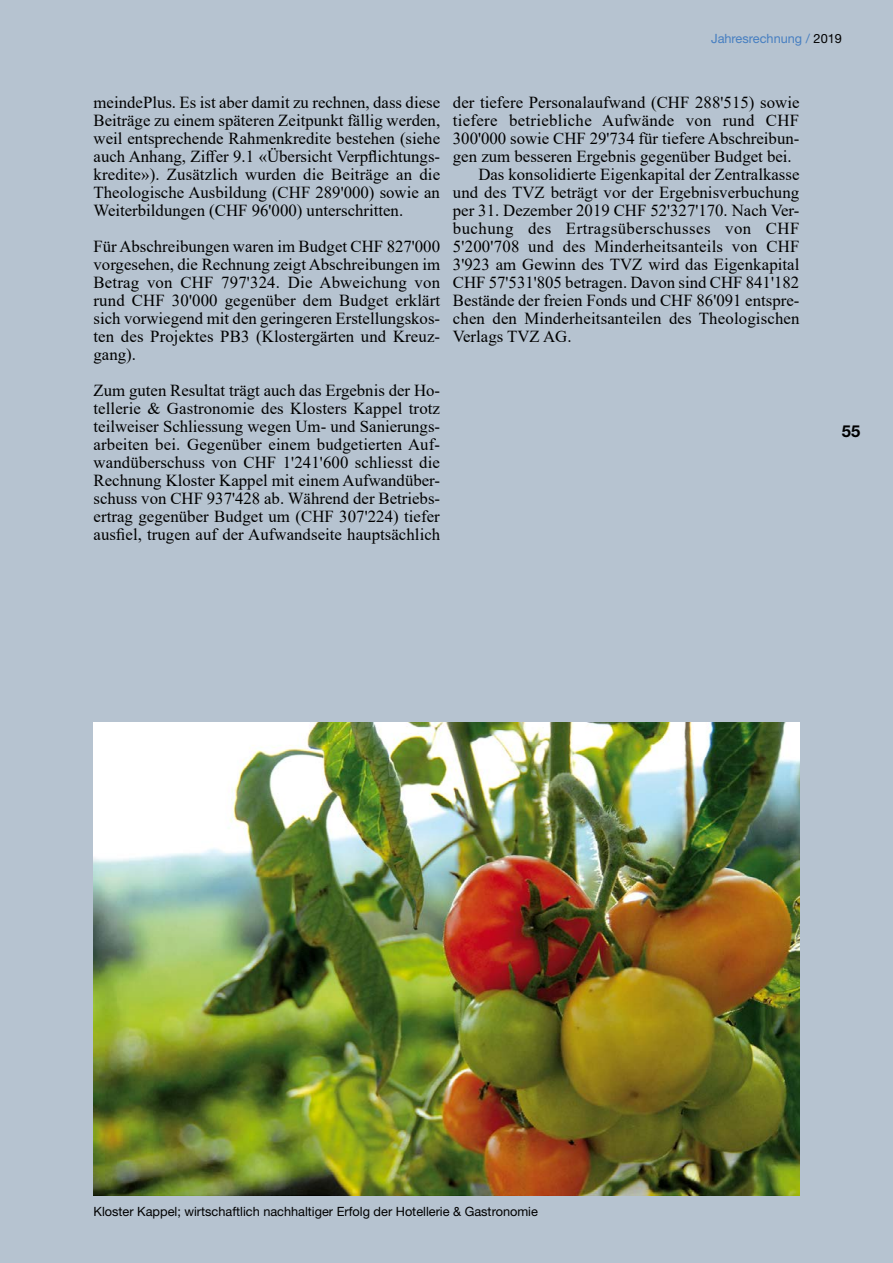
<style>
.page{position:relative;width:893px;height:1263px;background:#b6c3d0}
.page>*{position:absolute;margin:0;border:0;box-sizing:border-box;transform-origin:0 0}
.t1{font:16.8px/18px "Times New Roman";letter-spacing:.005em;color:#000;text-align:justify}
.t2{font:16.8px "Times New Roman";letter-spacing:.03em;color:#000}
.t3{font:700 16.5px "Helvetica Neue LT Pro";color:#000}
.t4{font:12.75px "Helvetica Neue LT Pro";color:#000}
.t5{font:12.75px "Helvetica Neue LT Pro";color:#477fc1}
.s1{color:#000}
</style>
<div class="page">
<img style="left:94px;top:723px;width:705px;height:473px">
<p class="t5" style="left:711px;top:31px;width:132px">Jahresrechnung / <span class="s1">2019</span></p>
<p class="t1" style="left:94px;top:93px;width:348px">meindePlus. Es ist aber damit zu rechnen, dass diese Beiträge zu einem späteren Zeitpunkt fällig werden, weil entsprechende Rahmenkredite bestehen (siehe auch Anhang, Ziffer 9.1 «Übersicht Verpflichtungs&shy;kredite»). Zusätzlich wurden die Beiträge an die Theologische Ausbildung (CHF 289'000) sowie an Weiterbildungen (CHF 96'000) unterschritten.</p>
<p class="t1" style="left:94px;top:237px;width:348px">Für Abschreibungen waren im Budget CHF 827'000 vorgesehen, die Rechnung zeigt Abschreibungen im Betrag von CHF 797'324. Die Abweichung von rund CHF 30'000 gegenüber dem Budget erklärt sich vorwiegend mit den geringeren Erstellungskos&shy;ten des Projektes PB3 (Klostergärten und Kreuz&shy;gang).</p>
<p class="t1" style="left:94px;top:381px;width:348px">Zum guten Resultat trägt auch das Ergebnis der Ho&shy;tellerie &amp; Gastronomie des Klosters Kappel trotz teilweiser Schliessung wegen Um- und Sanierungs&shy;arbeiten bei. Gegenüber einem budgetierten Auf&shy;wandüberschuss von CHF 1'241'600 schliesst die Rechnung Kloster Kappel mit einem Aufwandüber&shy;schuss von CHF 937'428 ab. Während der Betriebs&shy;ertrag gegenüber Budget um (CHF 307'224) tiefer ausfiel, trugen auf der Aufwandseite hauptsächlich</p>
<p class="t1" style="left:453px;top:93px;width:348px">der tiefere Personalaufwand (CHF 288'515) sowie</p>
<p class="t1" style="left:453px;top:111px;width:348px">tiefere betriebliche Aufwände von rund CHF</p>
<p class="t1" style="left:453px;top:129px;width:348px">300'000 sowie CHF 29'734 für tiefere Abschreibun-</p>
<p class="t1" style="left:453px;top:147px;width:340px">gen zum besseren Ergebnis gegenüber Budget bei.</p>
<p class="t1" style="left:478px;top:165px;width:323px">Das konsolidierte Eigenkapital der Zentralkasse</p>
<p class="t1" style="left:453px;top:183px;width:348px">und des TVZ beträgt vor der Ergebnisverbuchung</p>
<p class="t1" style="left:453px;top:201px;width:348px">per 31. Dezember 2019 CHF 52'327'170. Nach Ver-</p>
<p class="t2" style="left:453px;top:217px;width:348px">buchung des Ertragsüberschusses von CHF</p>
<p class="t1" style="left:453px;top:237px;width:348px">5'200'708 und des Minderheitsanteils von CHF</p>
<p class="t1" style="left:453px;top:255px;width:348px">3'923 am Gewinn des TVZ wird das Eigenkapital</p>
<p class="t1" style="left:453px;top:273px;width:348px">CHF 57'531'805 betragen. Davon sind CHF 841'182</p>
<p class="t1" style="left:453px;top:291px;width:348px">Bestände der freien Fonds und CHF 86'091 entspre-</p>
<p class="t1" style="left:453px;top:309px;width:348px">chen den Minderheitsanteilen des Theologischen</p>
<p class="t1" style="left:453px;top:327px;width:120px">Verlags TVZ AG.</p>
<p class="t3" style="left:842px;top:421px;width:20px">55</p>
<p class="t4" style="left:94px;top:1203px;width:446px">Kloster Kappel; wirtschaftlich nachhaltiger Erfolg der Hotellerie &amp; Gastronomie</p>
</div>
